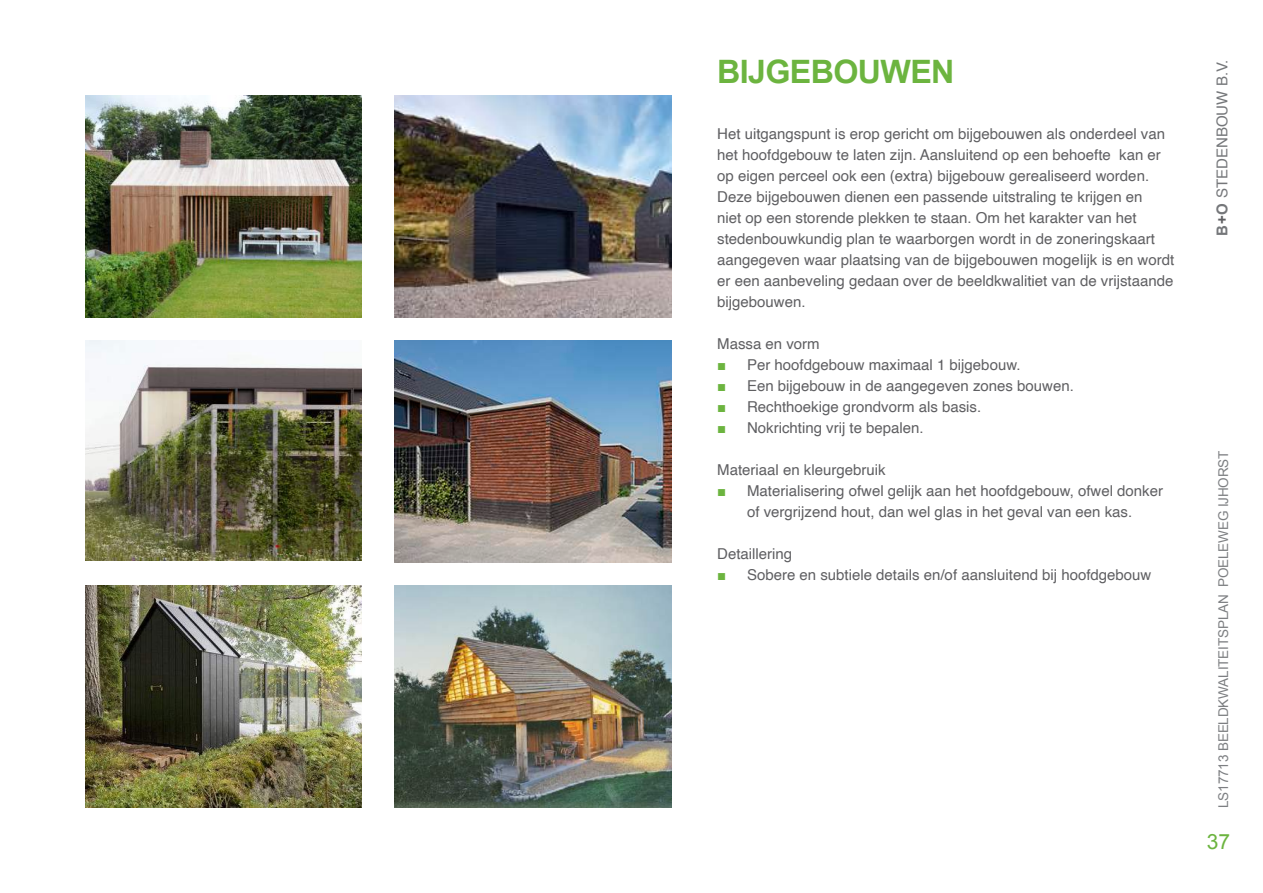
<style>
.page{position:relative;width:1263px;height:893px;background:#fff}
.page>*{position:absolute;margin:0;border:0;box-sizing:border-box;transform-origin:0 0}
.t1{font:700 32.25px "Arial";letter-spacing:-.02em;color:#6cb43f}
.t2{font:21px "Arial";color:#6cb43f}
.t3{font:15px/21px "Helvetica";color:#5f5f62}
.t4{font:15px "Helvetica";color:#75777a}
.t5{font:13.5px "Arial";letter-spacing:-.01em;color:#7d7f82}
.s1{font-family:"Arial";color:#6cb43f}
.s2{font-family:"Arial";font-weight:700}
.s3{font-family:"Arial";font-weight:700;color:#5f5f62}
</style>
<div class="page">
<img style="left:395px;top:340px;width:276px;height:222px">
<img style="left:395px;top:96px;width:276px;height:222px">
<img style="left:85px;top:96px;width:276px;height:222px">
<img style="left:85px;top:341px;width:276px;height:220px">
<img style="left:85px;top:586px;width:276px;height:222px">
<img style="left:395px;top:586px;width:276px;height:222px">
<h1 class="t1" style="left:717px;top:50px;width:239px">BIJGEBOUWEN</h1>
<p class="t3" style="left:717px;top:124px;width:458px">Het uitgangspunt is erop gericht om bijgebouwen als onderdeel van het hoofdgebouw te laten zijn. Aansluitend op een behoefte kan er op eigen perceel ook een (extra) bijgebouw gerealiseerd worden.<br>Deze bijgebouwen dienen een passende uitstraling te krijgen en<br>niet op een storende plekken te staan. Om het karakter van het stedenbouwkundig plan te waarborgen wordt in de zoneringskaart aangegeven waar plaatsing van de bijgebouwen mogelijk is en wordt er een aanbeveling gedaan over de beeldkwalitiet van de vrijstaande bijgebouwen.</p>
<p class="t3" style="left:717px;top:334px;width:104px">Massa en vorm</p>
<p class="t3" style="left:717px;top:355px;width:305px"><span class="s1">■</span> Per hoofdgebouw maximaal 1 bijgebouw.</p>
<p class="t3" style="left:717px;top:376px;width:358px"><span class="s1">■</span> Een bijgebouw in de aangegeven zones bouwen.</p>
<p class="t3" style="left:717px;top:397px;width:266px"><span class="s1">■</span> Rechthoekige grondvorm als basis.</p>
<p class="t3" style="left:717px;top:418px;width:208px"><span class="s1">■</span> Nokrichting vrij te bepalen.</p>
<p class="t3" style="left:717px;top:460px;width:170px">Materiaal en kleurgebruik</p>
<p class="t3" style="left:717px;top:481px;width:447px;text-align:center"><span class="s1">■</span> Materialisering ofwel gelijk aan het hoofdgebouw, ofwel donker of vergrijzend hout, dan wel glas in het geval van een kas.</p>
<p class="t3" style="left:717px;top:544px;width:77px">Detaillering</p>
<p class="t3" style="left:717px;top:565px;width:436px"><span class="s1">■</span> Sobere en subtiele details en/of aansluitend bij hoofdgebouw</p>
<p class="t4" style="left:1210px;top:236px;width:178px;rotate:-90deg"><span class="s2">B</span><span class="s3">+</span><span class="s2">O</span> STEDENBOUW B.V.</p>
<p class="t5" style="left:1214px;top:808px;width:359px;rotate:-90deg">LS17713 BEELDKWALITEITSPLAN POELEWEG IJHORST</p>
<h2 class="t2" style="left:1207px;top:828px;width:25px">37</h2>
</div>
